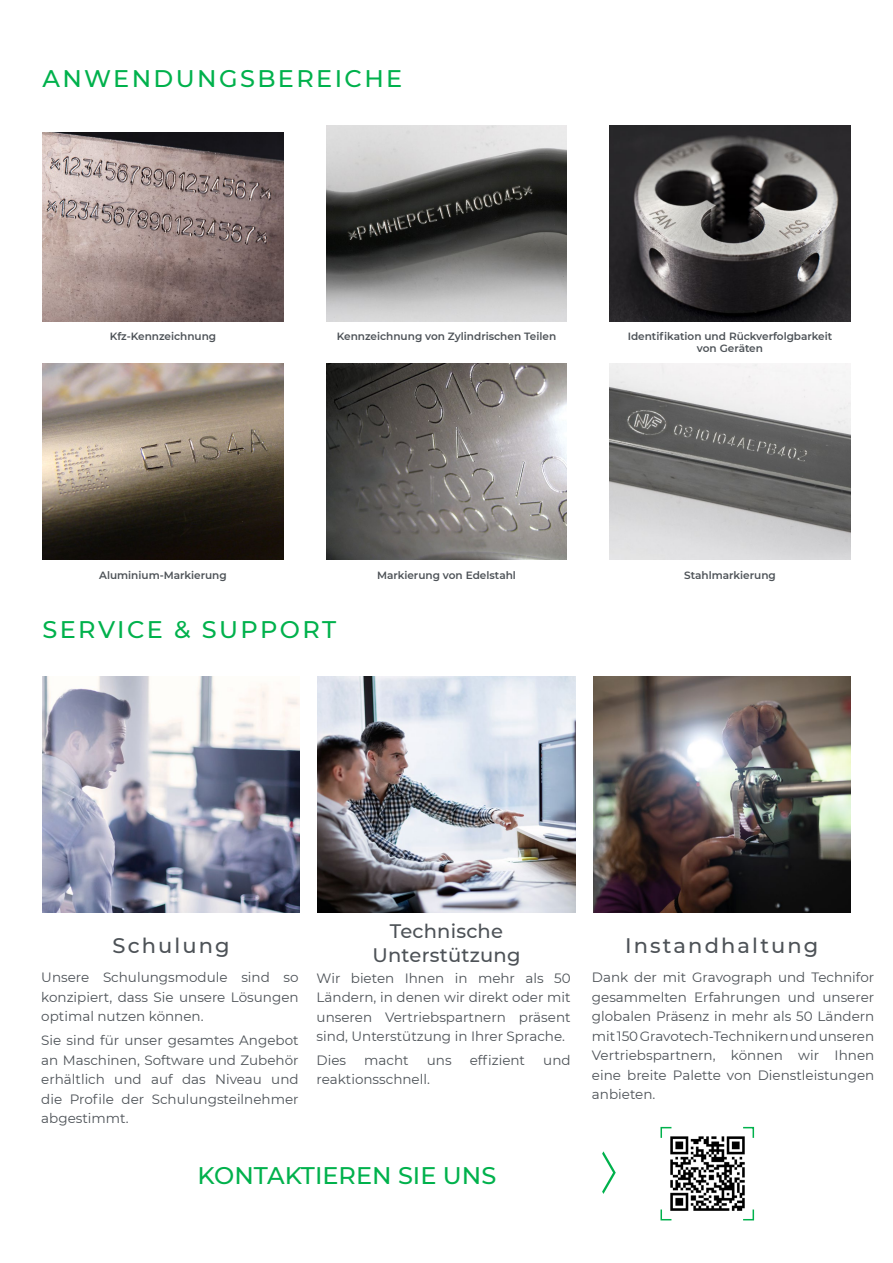
<style>
.page{position:relative;width:893px;height:1263px;background:#fff}
.page>*{position:absolute;margin:0;border:0;box-sizing:border-box;transform-origin:0 0}
.t1{font:500 24px "Montserrat";letter-spacing:.1em;color:#00b14c}
.t2{font:500 24px "Montserrat";color:#00b14c}
.t3{font:500 21px "Montserrat";letter-spacing:.1em;color:#4d5257}
.t4{font:500 19.5px/24px "Montserrat";letter-spacing:.01em;color:#4d5257;text-align:center}
.t5{font:13.5px/19.5px "Montserrat";color:#4d5257;text-align:justify}
.t6{font:600 10.5px/12px "Montserrat";color:#4d5257;text-align:center}
</style>
<div class="page">
<img style="left:43px;top:132px;width:240px;height:189px">
<img style="left:609px;top:126px;width:241px;height:195px">
<img style="left:326px;top:126px;width:241px;height:195px">
<img style="left:609px;top:364px;width:241px;height:195px">
<img style="left:43px;top:364px;width:240px;height:195px">
<img style="left:326px;top:364px;width:241px;height:195px">
<svg style="left:660px;top:1126px;width:12px;height:12px"></svg>
<svg style="left:660px;top:1209px;width:12px;height:12px"></svg>
<svg style="left:743px;top:1126px;width:12px;height:12px"></svg>
<svg style="left:743px;top:1209px;width:12px;height:12px"></svg>
<img style="left:43px;top:676px;width:257px;height:236px">
<img style="left:318px;top:676px;width:257px;height:236px">
<img style="left:593px;top:676px;width:257px;height:236px">
<img style="left:669px;top:1135px;width:76px;height:77px">
<svg style="left:602px;top:1151px;width:14px;height:43px"></svg>
<h1 class="t1" style="left:43px;top:62px;width:361px">ANWENDUNGSBEREICHE</h1>
<p class="t6" style="left:110px;top:330px;width:108px">Kfz-Kennzeichnung</p>
<p class="t6" style="left:337px;top:330px;width:221px">Kennzeichnung von Zylindrischen Teilen</p>
<p class="t6" style="left:628px;top:330px;width:206px">Identifikation und Rückverfolgbarkeit von Geräten</p>
<p class="t6" style="left:99px;top:569px;width:129px">Aluminium-Markierung</p>
<p class="t6" style="left:377px;top:569px;width:140px">Markierung von Edelstahl</p>
<h1 class="t1" style="left:43px;top:612px;width:295px">SERVICE &amp; SUPPORT</h1>
<p class="t6" style="left:684px;top:569px;width:93px">Stahlmarkierung</p>
<h2 class="t3" style="left:113px;top:931px;width:119px">Schulung</h2>
<p class="t5" style="left:41px;top:967px;width:259px">Unsere Schulungsmodule sind so konzipiert, dass Sie unsere Lösungen optimal nutzen können.</p>
<p class="t5" style="left:41px;top:1030px;width:259px">Sie sind für unser gesamtes Angebot an Maschinen, Software und Zubehör erhältlich und auf das Niveau und die Profile der Schulungsteilnehmer abgestimmt.</p>
<h3 class="t4" style="left:373px;top:918px;width:149px">Technische<br>Unterstützung</h3>
<p class="t5" style="left:317px;top:967px;width:256px">Wir bieten Ihnen in mehr als 50<br>Ländern, in denen wir direkt oder mit unseren Vertriebspartnern präsent sind, Unterstützung in Ihrer Sprache.</p>
<p class="t5" style="left:317px;top:1050px;width:31px">Dies</p>
<p class="t5" style="left:364px;top:1050px;width:46px">macht</p>
<p class="t5" style="left:427px;top:1050px;width:26px">uns</p>
<p class="t5" style="left:470px;top:1050px;width:57px">effizient</p>
<p class="t5" style="left:543px;top:1050px;width:29px">und</p>
<p class="t5" style="left:317px;top:1069px;width:115px">reaktionsschnell.</p>
<h1 class="t2" style="left:198px;top:1159px;width:300px">KONTAKTIEREN SIE UNS</h1>
<h2 class="t3" style="left:625px;top:931px;width:195px">Instandhaltung</h2>
<p class="t5" style="left:592px;top:967px;width:284px">Dank der mit Gravograph und Technifor gesammelten Erfahrungen und unserer globalen Präsenz in mehr als 50 Ländern mit 150 Gravotech-Technikern und unseren Vertriebspartnern, können wir Ihnen eine breite Palette von Dienstleistungen anbieten.</p>
</div>
